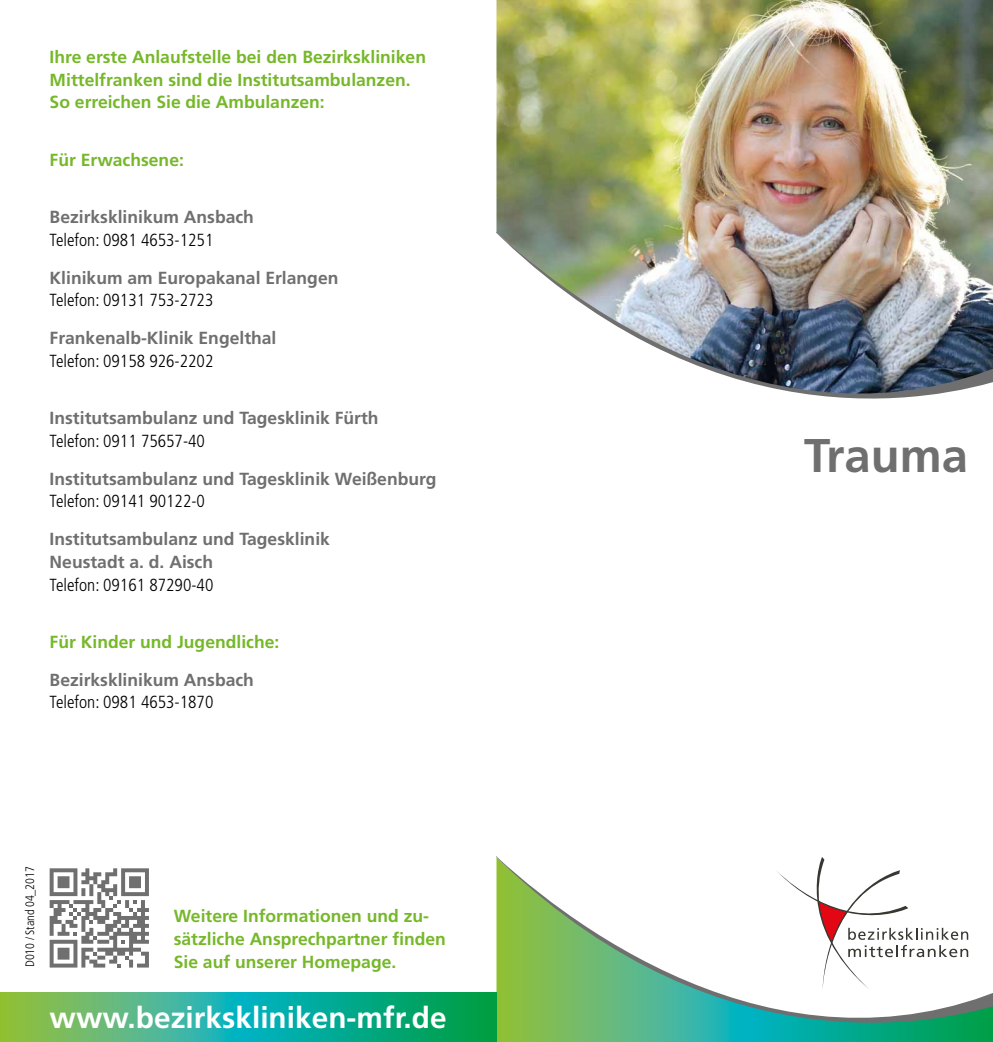
<style>
.page{position:relative;width:993px;height:1042px;background:#fff}
.page>*{position:absolute;margin:0;border:0;box-sizing:border-box;transform-origin:0 0}
.t1{font:700 47.25px "Frutiger";color:#706f6f}
.t2{font:700 29.75px "Frutiger";color:#fff}
.t3{font:700 17.5px/22.8px "Frutiger";color:#76b82a}
.t4{font:700 17.5px/22.8px "Frutiger";color:#706f6f}
.t5{font:300 condensed 17.5px "Frutiger";color:#000}
.t6{font:300 condensed 12.25px "Frutiger";letter-spacing:-.01em;color:#000}
</style>
<div class="page">
<img style="left:496px;top:0;width:496px;height:218px">
<img style="left:496px;top:218px;width:496px;height:180px">
<svg style="left:496px;top:1022px;width:496px;height:20px;background:#2db082"></svg>
<svg style="left:496px;top:856px;width:496px;height:166px"></svg>
<svg style="left:775px;top:857px;width:192px;height:135px"></svg>
<svg style="left:0;top:992px;width:496px;height:50px;background:#2cb080"></svg>
<svg style="left:50px;top:868px;width:99px;height:99px"></svg>
<p class="t3" style="left:50px;top:45px;width:378px">Ihre erste Anlaufstelle bei den Bezirkskliniken<br>Mittelfranken sind die Institutsambulanzen.<br>So erreichen Sie die Ambulanzen:</p>
<p class="t3" style="left:50px;top:148px;width:136px">Für Erwachsene:</p>
<p class="t4" style="left:50px;top:206px;width:206px">Bezirksklinikum Ansbach</p>
<p class="t5" style="left:50px;top:230px;width:165px">Telefon: 0981 4653-1251</p>
<p class="t4" style="left:50px;top:266px;width:290px">Klinikum am Europakanal Erlangen</p>
<p class="t5" style="left:50px;top:290px;width:165px">Telefon: 09131 753-2723</p>
<p class="t4" style="left:50px;top:327px;width:228px">Frankenalb-Klinik Engelthal</p>
<p class="t5" style="left:50px;top:351px;width:165px">Telefon: 09158 926-2202</p>
<p class="t4" style="left:50px;top:407px;width:330px">Institutsambulanz und Tagesklinik Fürth</p>
<p class="t5" style="left:50px;top:431px;width:157px">Telefon: 0911 75657-40</p>
<p class="t4" style="left:50px;top:467px;width:388px">Institutsambulanz und Tagesklinik Weißenburg</p>
<p class="t5" style="left:50px;top:491px;width:157px">Telefon: 09141 90122-0</p>
<p class="t4" style="left:50px;top:528px;width:282px">Institutsambulanz und Tagesklinik<br>Neustadt a. d. Aisch</p>
<p class="t5" style="left:50px;top:574px;width:165px">Telefon: 09161 87290-40</p>
<p class="t3" style="left:50px;top:630px;width:231px">Für Kinder und Jugendliche:</p>
<p class="t4" style="left:50px;top:668px;width:206px">Bezirksklinikum Ansbach</p>
<p class="t5" style="left:50px;top:692px;width:165px">Telefon: 0981 4653-1870</p>
<p class="t6" style="left:23px;top:967px;width:102px;rotate:-90deg">D010 / Stand 04_2017</p>
<p class="t3" style="left:174px;top:904px;width:273px">Weitere Informationen und zu&shy;sätzliche Ansprechpartner finden</p>
<p class="t3" style="left:174px;top:950px;width:224px">Sie auf unserer Homepage.</p>
<h2 class="t2" style="left:50px;top:1000px;width:398px">www.bezirkskliniken-mfr.de</h2>
<h1 class="t1" style="left:804px;top:428px;width:165px">Trauma</h1>
</div>
